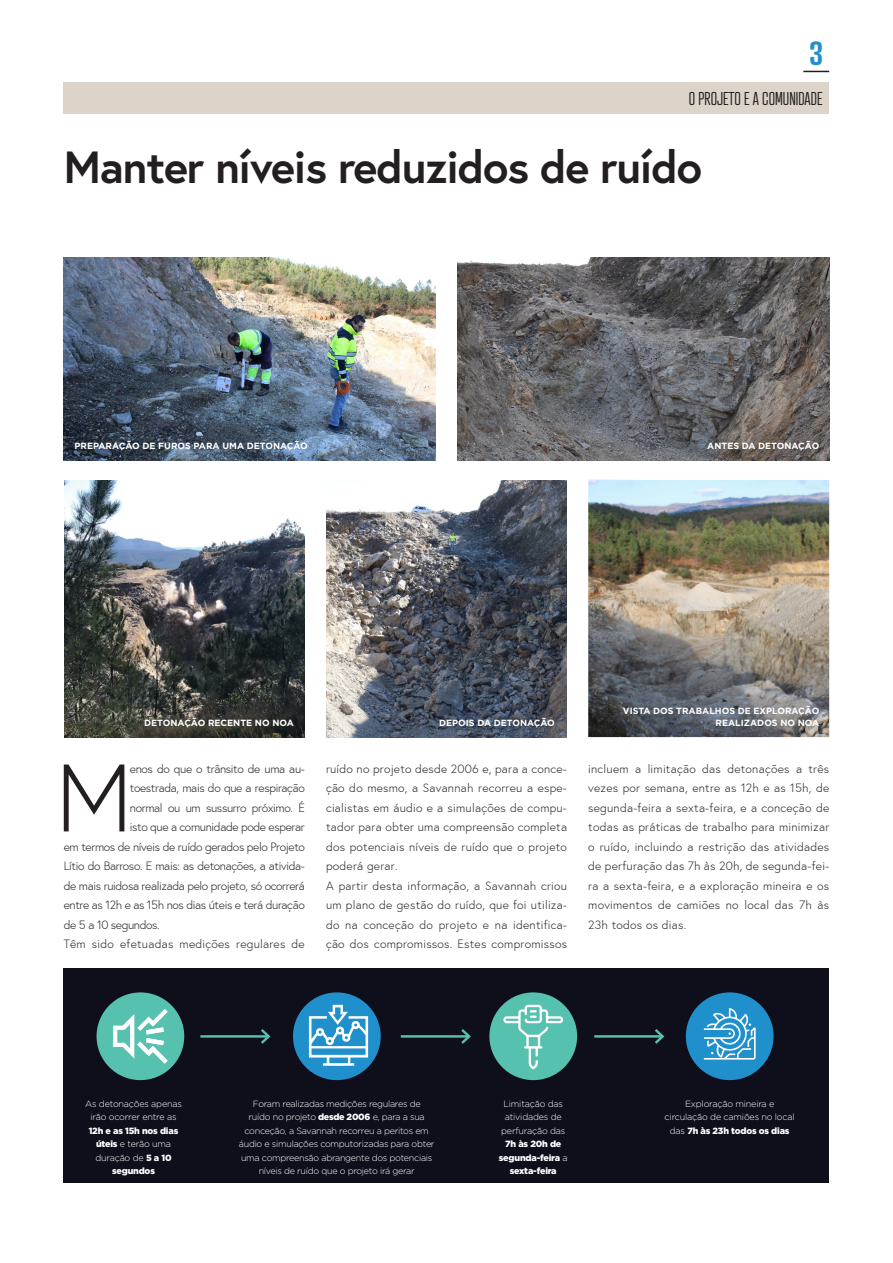
<style>
.page{position:relative;width:893px;height:1263px;background:#fff}
.page>*{position:absolute;margin:0;border:0;box-sizing:border-box;transform-origin:0 0}
.t1{font:300 95.55px "Europa";color:#231f20}
.t2{font:700 45px "Europa";letter-spacing:-.025em;color:#231f20}
.t3{font:600 32.4px "Atrament";color:#228fcc}
.t4{font:300 18px "Atrament";color:#231f20}
.t5{font:300 12px/19.5px "Europa";letter-spacing:-.03em;color:#231f20;text-align:justify}
.t6{font:300 12px "Europa";letter-spacing:.02em;color:#231f20}
.t7{font:300 9px/13.5px "Gotham";letter-spacing:-.03em;color:#fff;text-align:center}
.TEXTO{font:700 9px/12px "Gotham";color:#fff;text-align:right}
.s1{font-weight:900}
</style>
<div class="page">
<div style="left:64px;top:83px;width:765px;height:31px;background:#dcd4c9"></div>
<svg style="left:803px;top:71px;width:26px;height:1px"></svg>
<div style="left:64px;top:968px;width:765px;height:214px;background:#0e0f1b"></div>
<div style="left:97px;top:992px;width:87px;height:88px;background:#57c1af;border-radius:50%"></div>
<svg style="left:113px;top:1009px;width:55px;height:55px"></svg>
<div style="left:489px;top:992px;width:88px;height:88px;background:#57c1af;border-radius:50%"></div>
<svg style="left:503px;top:1005px;width:61px;height:64px"></svg>
<div style="left:293px;top:992px;width:88px;height:88px;background:#2090cd;border-radius:50%"></div>
<svg style="left:309px;top:1005px;width:59px;height:61px"></svg>
<div style="left:686px;top:992px;width:87px;height:88px;background:#2090cd;border-radius:50%"></div>
<svg style="left:704px;top:1008px;width:52px;height:51px"></svg>
<hr style="left:200px;top:1035px;width:69px;height:2px;background:#57c1af">
<svg style="left:258px;top:1029px;width:13px;height:15px"></svg>
<hr style="left:401px;top:1035px;width:68px;height:2px;background:#57c1af">
<svg style="left:459px;top:1029px;width:12px;height:15px"></svg>
<hr style="left:594px;top:1035px;width:69px;height:2px;background:#57c1af">
<svg style="left:652px;top:1029px;width:13px;height:15px"></svg>
<img style="left:64px;top:257px;width:372px;height:204px">
<img style="left:64px;top:480px;width:241px;height:257px">
<img style="left:457px;top:257px;width:372px;height:204px">
<img style="left:326px;top:480px;width:241px;height:257px">
<img style="left:588px;top:480px;width:241px;height:257px">
<p class="t3" style="left:809px;top:33px;width:16px">3</p>
<p class="t4" style="left:689px;top:88px;width:135px">O PROJETO E A COMUNIDADE</p>
<p class="t2" style="left:64px;top:138px;width:640px">Manter níveis reduzidos de ruído</p>
<p class="TEXTO" style="left:75px;top:439px;width:235px">PREPARAÇÃO DE FUROS PARA UMA DETONAÇÃO</p>
<p class="TEXTO" style="left:707px;top:439px;width:114px">ANTES DA DETONAÇÃO</p>
<p class="TEXTO" style="left:144px;top:717px;width:151px">DETONAÇÃO RECENTE NO NOA</p>
<p class="t1" style="left:55px;top:741px;width:79px">M</p>
<p class="t5" style="left:130px;top:759px;width:176px">enos do que o trânsito de uma au-</p>
<p class="t5" style="left:130px;top:778px;width:176px">toestrada, mais do que a respiração</p>
<p class="t5" style="left:130px;top:798px;width:176px">normal ou um sussurro próximo. É</p>
<p class="t5" style="left:130px;top:817px;width:176px">isto que a comunidade pode esperar</p>
<p class="t5" style="left:64px;top:837px;width:243px">em termos de níveis de ruído gerados pelo Projeto</p>
<p class="t5" style="left:64px;top:856px;width:242px">Lítio do Barroso. E mais: as detonações, a ativida-</p>
<p class="t5" style="left:64px;top:876px;width:243px">de mais ruidosa realizada pelo projeto, só ocorrerá</p>
<p class="t5" style="left:64px;top:895px;width:243px">entre as 12h e as 15h nos dias úteis e terá duração</p>
<p class="t5" style="left:64px;top:915px;width:98px">de 5 a 10 segundos.</p>
<p class="t6" style="left:64px;top:937px;width:243px">Têm sido efetuadas medições regulares de</p>
<p class="TEXTO" style="left:439px;top:717px;width:117px">DEPOIS DA DETONAÇÃO</p>
<p class="t5" style="left:326px;top:759px;width:243px">ruído no projeto desde 2006 e, para a conce&shy;ção do mesmo, a Savannah recorreu a espe&shy;cialistas em áudio e a simulações de compu&shy;tador para obter uma compreensão completa dos potenciais níveis de ruído que o projeto poderá gerar.</p>
<p class="t5" style="left:326px;top:876px;width:243px">A partir desta informação, a Savannah criou um plano de gestão do ruído, que foi utiliza&shy;do na conceção do projeto e na identifica&shy;ção dos compromissos. Estes compromissos</p>
<p class="TEXTO" style="left:623px;top:705px;width:198px">VISTA DOS TRABALHOS DE EXPLORAÇÃO<br>REALIZADOS NO NOA</p>
<p class="t5" style="left:588px;top:759px;width:243px">incluem a limitação das detonações a três vezes por semana, entre as 12h e as 15h, de segunda-feira a sexta-feira, e a conceção de todas as práticas de trabalho para minimizar o ruído, incluindo a restrição das atividades de perfuração das 7h às 20h, de segunda-fei&shy;ra a sexta-feira, e a exploração mineira e os movimentos de camiões no local das 7h às 23h todos os dias.</p>
<p class="t7" style="left:85px;top:1097px;width:98px">As detonações apenas irão ocorrer entre as<br><span class="s1">12h e as 15h nos dias úteis</span> e terão uma duração de <span class="s1">5 a 10 segundos</span></p>
<p class="t7" style="left:499px;top:1097px;width:70px">Limitação das atividades de perfuração das<br><span class="s1">7h às 20h de segunda-feira</span> a <span class="s1">sexta-feira</span></p>
<p class="t7" style="left:239px;top:1097px;width:197px">Foram realizadas medições regulares de<br>ruído no projeto <span class="s1">desde 2006</span> e, para a sua conceção, a Savannah recorreu a peritos em áudio e simulações computorizadas para obter uma compreensão abrangente dos potenciais níveis de ruído que o projeto irá gerar</p>
<p class="t7" style="left:665px;top:1097px;width:132px">Exploração mineira e circulação de camiões no local das <span class="s1">7h às 23h todos os dias</span></p>
</div>
